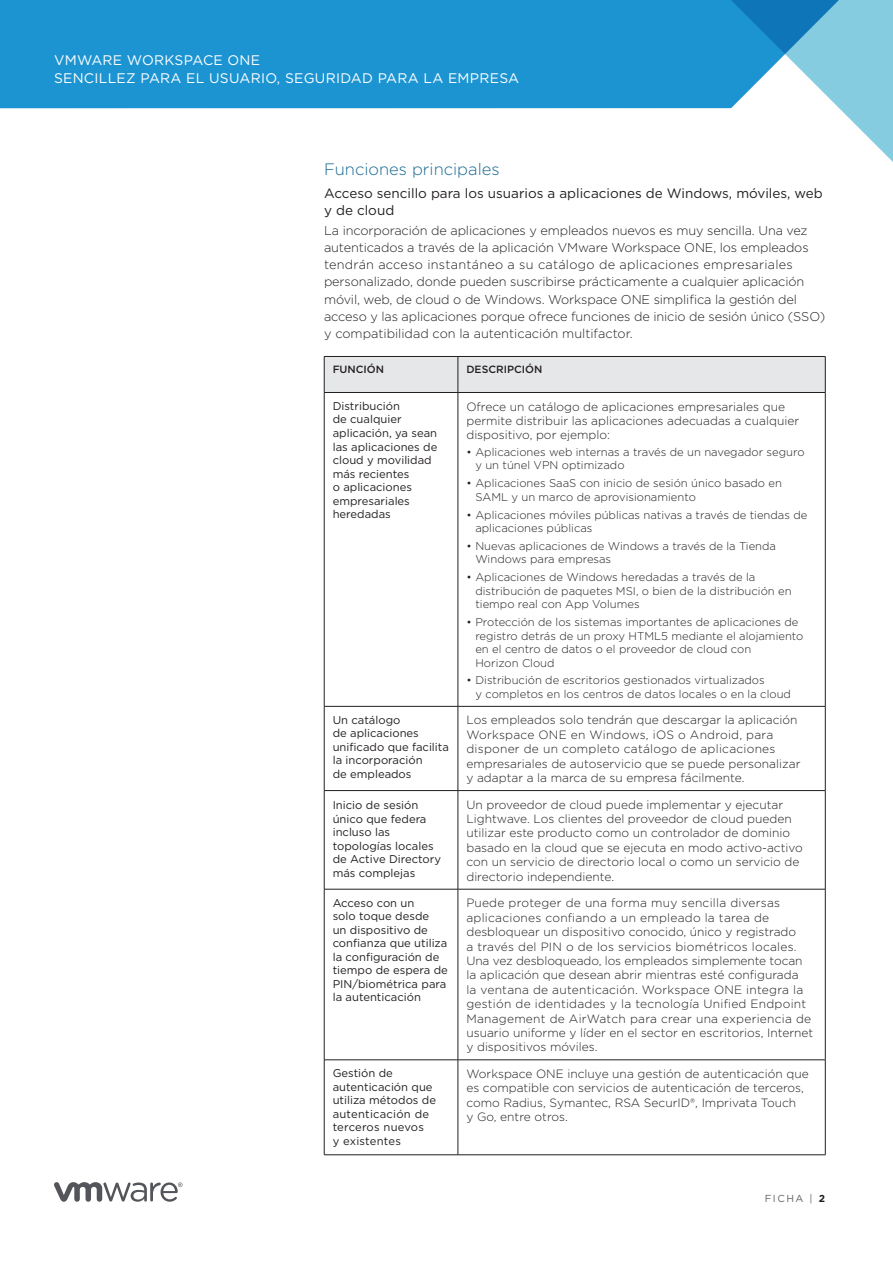
<style>
.page{position:relative;width:893px;height:1263px;background:#fff}
.page>*{position:absolute;margin:0;border:0;box-sizing:border-box;transform-origin:0 0}
._4a__SUBHEAD-1{font:300 16.5px "Gotham";color:#176a92}
.FOLIO-WHITE{font:13.8px/17.2px "Gotham";letter-spacing:.02em;color:#fff}
._4a__SUBHEAD-2-BLK{font:13.5px/17.2px "Gotham";color:#231f20}
._3a__BODY_TEXT{font:300 12.75px/17.2px "Gotham";letter-spacing:-.01em;color:#231f20}
._6c__TABLE_BODY{font:300 12px/14.4px "Gotham";color:#231f20}
.t1{font:300 11.25px/13.5px "Gotham";color:#231f20}
._6b__TABLE_SUBHEAD{font:11.25px/13.5px "Gotham";color:#231f20}
._6a__TABLE_HEAD{font:500 10.5px "Gotham";color:#231f20}
.FOLIO-BOTTOM-GRAY{font:10.2px "Gotham";letter-spacing:.15em;color:#636265}
.s1{font-weight:700;color:#231f20}
</style>
<div class="page">
<svg style="left:54px;top:1182px;width:129px;height:20px"></svg>
<div style="left:0;top:0;width:718px;height:108px;background:#1c94d2"></div>
<svg style="left:718px;top:0;width:175px;height:162px"></svg>
<div style="left:325px;top:357px;width:500px;height:35px;background:#e6e7e9"></div>
<hr style="left:324px;top:356px;width:134px;height:1px;background:#231f20">
<hr style="left:324px;top:357px;width:1px;height:35px;background:#231f20">
<hr style="left:458px;top:356px;width:367px;height:1px;background:#231f20">
<hr style="left:458px;top:357px;width:1px;height:35px;background:#231f20">
<hr style="left:825px;top:357px;width:1px;height:35px;background:#231f20">
<hr style="left:324px;top:392px;width:134px;height:1px;background:#231f20">
<hr style="left:324px;top:393px;width:1px;height:313px;background:#231f20">
<hr style="left:458px;top:392px;width:367px;height:1px;background:#231f20">
<hr style="left:458px;top:393px;width:1px;height:313px;background:#231f20">
<hr style="left:825px;top:393px;width:1px;height:313px;background:#231f20">
<hr style="left:324px;top:706px;width:134px;height:1px;background:#231f20">
<hr style="left:324px;top:706px;width:1px;height:84px;background:#231f20">
<hr style="left:458px;top:706px;width:367px;height:1px;background:#231f20">
<hr style="left:458px;top:706px;width:1px;height:84px;background:#231f20">
<hr style="left:825px;top:706px;width:1px;height:84px;background:#231f20">
<hr style="left:324px;top:790px;width:134px;height:1px;background:#231f20">
<hr style="left:324px;top:791px;width:1px;height:98px;background:#231f20">
<hr style="left:458px;top:790px;width:367px;height:1px;background:#231f20">
<hr style="left:458px;top:791px;width:1px;height:98px;background:#231f20">
<hr style="left:825px;top:791px;width:1px;height:98px;background:#231f20">
<hr style="left:324px;top:889px;width:134px;height:1px;background:#231f20">
<hr style="left:324px;top:889px;width:1px;height:171px;background:#231f20">
<hr style="left:458px;top:889px;width:367px;height:1px;background:#231f20">
<hr style="left:458px;top:889px;width:1px;height:171px;background:#231f20">
<hr style="left:825px;top:889px;width:1px;height:171px;background:#231f20">
<hr style="left:324px;top:1059px;width:134px;height:1px;background:#231f20">
<hr style="left:324px;top:1060px;width:1px;height:94px;background:#231f20">
<hr style="left:458px;top:1059px;width:367px;height:1px;background:#231f20">
<hr style="left:458px;top:1060px;width:1px;height:94px;background:#231f20">
<hr style="left:825px;top:1060px;width:1px;height:94px;background:#231f20">
<hr style="left:324px;top:1154px;width:134px;height:1px;background:#231f20">
<hr style="left:458px;top:1154px;width:367px;height:1px;background:#231f20">
<p class="FOLIO-WHITE" style="left:54px;top:51px;width:467px">VMWARE WORKSPACE ONE<br>SENCILLEZ PARA EL USUARIO, SEGURIDAD PARA LA EMPRESA</p>
<p class="_4a__SUBHEAD-1" style="left:324px;top:159px;width:177px">Funciones principales</p>
<p class="_4a__SUBHEAD-2-BLK" style="left:324px;top:184px;width:500px">Acceso sencillo para los usuarios a aplicaciones de Windows, móviles, web y de cloud</p>
<p class="_3a__BODY_TEXT" style="left:324px;top:221px;width:503px">La incorporación de aplicaciones y empleados nuevos es muy sencilla. Una vez autenticados a través de la aplicación VMware Workspace ONE, los empleados tendrán acceso instantáneo a su catálogo de aplicaciones empresariales personalizado, donde pueden suscribirse prácticamente a cualquier aplicación móvil, web, de cloud o de Windows. Workspace ONE simplifica la gestión del acceso y las aplicaciones porque ofrece funciones de inicio de sesión único (SSO) y compatibilidad con la autenticación multifactor.</p>
<p class="_6a__TABLE_HEAD" style="left:333px;top:363px;width:53px">FUNCIÓN</p>
<p class="_6a__TABLE_HEAD" style="left:466px;top:363px;width:77px">DESCRIPCIÓN</p>
<p class="_6b__TABLE_SUBHEAD" style="left:333px;top:399px;width:106px">Distribución<br>de cualquier aplicación, ya sean las aplicaciones de cloud y movilidad más recientes<br>o aplicaciones empresariales heredadas</p>
<p class="_6c__TABLE_BODY" style="left:466px;top:399px;width:334px">Ofrece un catálogo de aplicaciones empresariales que permite distribuir las aplicaciones adecuadas a cualquier dispositivo, por ejemplo:</p>
<p class="t1" style="left:475px;top:445px;width:331px;text-indent:-9px">• Aplicaciones web internas a través de un navegador seguro y un túnel VPN optimizado</p>
<p class="t1" style="left:475px;top:476px;width:308px;text-indent:-9px">• Aplicaciones SaaS con inicio de sesión único basado en<br>SAML y un marco de aprovisionamiento</p>
<p class="t1" style="left:475px;top:507px;width:333px;text-indent:-9px">• Aplicaciones móviles públicas nativas a través de tiendas de aplicaciones públicas</p>
<p class="t1" style="left:475px;top:539px;width:302px;text-indent:-9px">• Nuevas aplicaciones de Windows a través de la Tienda<br>Windows para empresas</p>
<p class="t1" style="left:475px;top:570px;width:318px;text-indent:-9px">• Aplicaciones de Windows heredadas a través de la distribución de paquetes MSI, o bien de la distribución en tiempo real con App Volumes</p>
<p class="t1" style="left:475px;top:615px;width:330px;text-indent:-9px">• Protección de los sistemas importantes de aplicaciones de registro detrás de un proxy HTML5 mediante el alojamiento en el centro de datos o el proveedor de cloud con<br>Horizon Cloud</p>
<p class="t1" style="left:475px;top:673px;width:317px;text-indent:-9px">• Distribución de escritorios gestionados virtualizados<br>y completos en los centros de datos locales o en la cloud</p>
<p class="_6b__TABLE_SUBHEAD" style="left:333px;top:713px;width:118px">Un catálogo<br>de aplicaciones unificado que facilita la incorporación<br>de empleados</p>
<p class="_6c__TABLE_BODY" style="left:466px;top:713px;width:336px">Los empleados solo tendrán que descargar la aplicación Workspace ONE en Windows, iOS o Android, para disponer de un completo catálogo de aplicaciones empresariales de autoservicio que se puede personalizar y adaptar a la marca de su empresa fácilmente.</p>
<p class="_6b__TABLE_SUBHEAD" style="left:333px;top:798px;width:110px">Inicio de sesión único que federa incluso las topologías locales de Active Directory más complejas</p>
<p class="_6c__TABLE_BODY" style="left:466px;top:797px;width:338px">Un proveedor de cloud puede implementar y ejecutar Lightwave. Los clientes del proveedor de cloud pueden utilizar este producto como un controlador de dominio basado en la cloud que se ejecuta en modo activo-activo con un servicio de directorio local o como un servicio de directorio independiente.</p>
<p class="_6b__TABLE_SUBHEAD" style="left:333px;top:896px;width:117px">Acceso con un<br>solo toque desde<br>un dispositivo de confianza que utiliza la configuración de tiempo de espera de<br>PIN/biométrica para la autenticación</p>
<p class="_6c__TABLE_BODY" style="left:466px;top:895px;width:349px">Puede proteger de una forma muy sencilla diversas aplicaciones confiando a un empleado la tarea de desbloquear un dispositivo conocido, único y registrado<br>a través del PIN o de los servicios biométricos locales.<br>Una vez desbloqueado, los empleados simplemente tocan la aplicación que desean abrir mientras esté configurada<br>la ventana de autenticación. Workspace ONE integra la gestión de identidades y la tecnología Unified Endpoint Management de AirWatch para crear una experiencia de usuario uniforme y líder en el sector en escritorios, Internet y dispositivos móviles.</p>
<p class="_6b__TABLE_SUBHEAD" style="left:333px;top:1066px;width:105px">Gestión de autenticación que utiliza métodos de autenticación de terceros nuevos<br>y existentes</p>
<p class="_6c__TABLE_BODY" style="left:466px;top:1066px;width:344px">Workspace ONE incluye una gestión de autenticación que es compatible con servicios de autenticación de terceros, como Radius, Symantec, RSA SecurID®, Imprivata Touch<br>y Go, entre otros.</p>
<p class="FOLIO-BOTTOM-GRAY" style="left:765px;top:1191px;width:62px">FICHA | <span class="s1">2</span></p>
</div>
